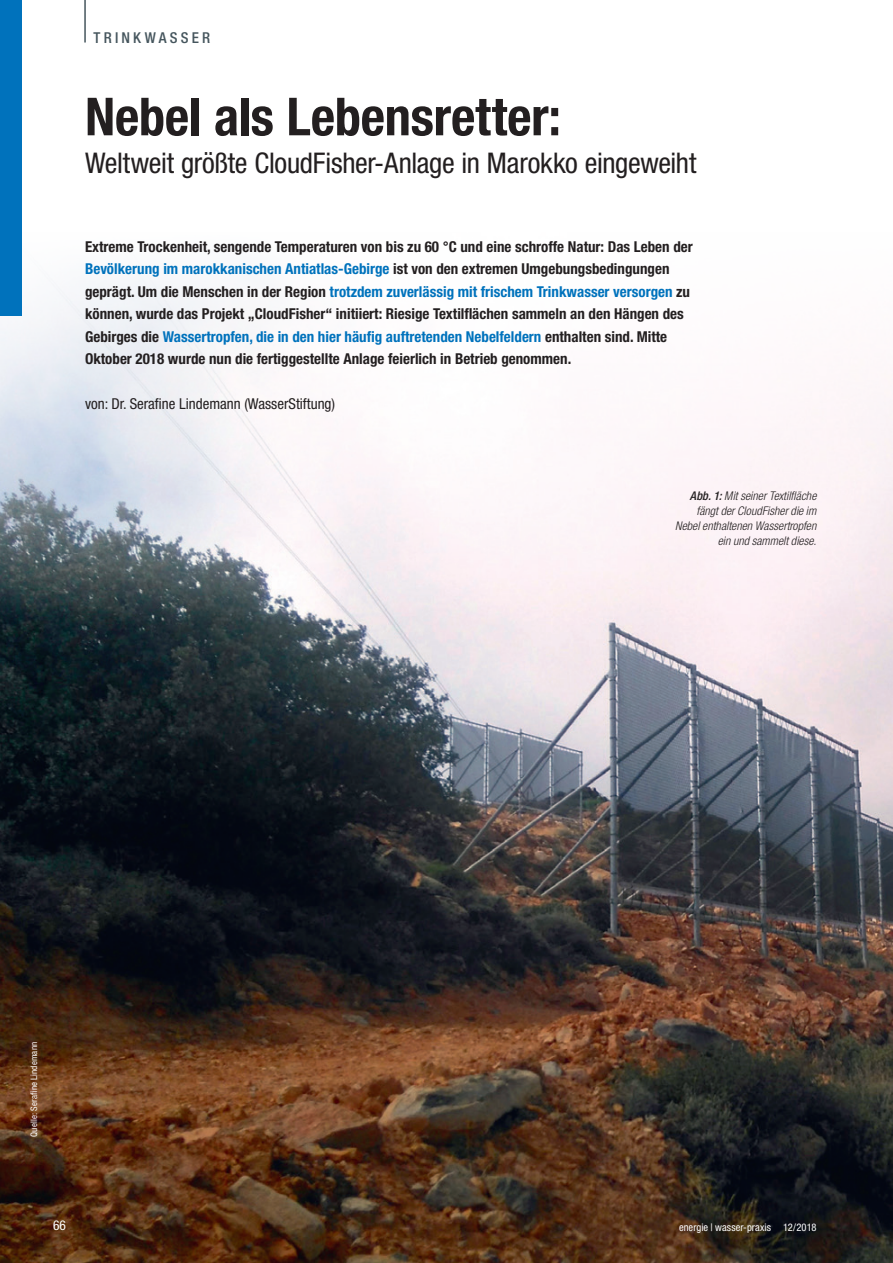
<style>
.page{position:relative;width:893px;height:1263px;background:#fff}
.page>*{position:absolute;margin:0;border:0;box-sizing:border-box;transform-origin:0 0}
.t1{font:700 condensed 52.5px "Helvetica Neue LT Std";letter-spacing:-.005em;color:#231f20}
.t2{font:condensed 28.5px "Helvetica Neue LT Std";letter-spacing:-.01em;color:#231f20}
.t3{font:700 condensed 15px/22.5px "Helvetica Neue LT Std";color:#231f20}
.t4{font:condensed 15px "Helvetica Neue LT Std";color:#231f20}
.t5{font:500 condensed 15px "Helvetica Neue LT Std";letter-spacing:.215em;color:#45555d}
.t6{font:condensed 13.5px "Helvetica Neue LT Std";color:#fff}
.t7{font:italic 300 condensed 12px/15px "Helvetica Neue LT Std";letter-spacing:.005em;color:#231f20;text-align:right}
.t8{font:condensed 10.5px "Helvetica Neue LT Std";letter-spacing:.005em;color:#fff}
.t9{font:condensed 9px "Helvetica Neue LT Std";letter-spacing:.015em;color:#fff}
.s1{color:#0072bc}
.s2{font-weight:500}
</style>
<div class="page">
<img style="left:0;top:621px;width:893px;height:642px">
<svg style="left:0;top:230px;width:893px;height:391px;fill:#fcf6f8"></svg>
<hr style="left:84px;top:0;width:2px;height:43px;background:#45555d">
<div style="left:0;top:0;width:21px;height:316px;background:#0072bc"></div>
<p class="t5" style="left:94px;top:28px;width:118px">TRINKWASSER</p>
<h1 class="t1" style="left:85px;top:85px;width:477px">Nebel als Lebensretter:</h1>
<h2 class="t2" style="left:85px;top:146px;width:613px">Weltweit größte CloudFisher-Anlage in Marokko eingeweiht</h2>
<p class="t3" style="left:85px;top:235px;width:609px">Extreme Trockenheit, sengende Temperaturen von bis zu 60 °C und eine schroffe Natur: Das Leben der <span class="s1">Bevölkerung im marokkanischen Antiatlas-Gebirge</span> ist von den extremen Umgebungsbedingungen geprägt. Um die Menschen in der Region <span class="s1">trotzdem zuverlässig mit frischem Trinkwasser versorgen</span> zu können, wurde das Projekt „CloudFisher“ initiiert: Riesige Textilflächen sammeln an den Hängen des Gebirges die <span class="s1">Wassertropfen, die in den hier häufig auftretenden Nebelfeldern</span> enthalten sind. Mitte Oktober 2018 wurde nun die fertiggestellte Anlage feierlich in Betrieb genommen.</p>
<p class="t4" style="left:85px;top:395px;width:252px">von: Dr. Serafine Lindemann (WasserStiftung)</p>
<p class="t7" style="left:675px;top:488px;width:143px"><span class="s2">Abb. 1:</span> Mit seiner Textilfläche fängt der CloudFisher die im<br>Nebel enthaltenen Wassertropfen ein und sammelt diese.</p>
<p class="t9" style="left:29px;top:1137px;width:96px;rotate:-90deg">Quelle: Serafine Lindemann</p>
<p class="t6" style="left:53px;top:1218px;width:14px">66</p>
<p class="t8" style="left:679px;top:1221px;width:139px">energie | wasser-praxis 12/2018</p>
</div>
